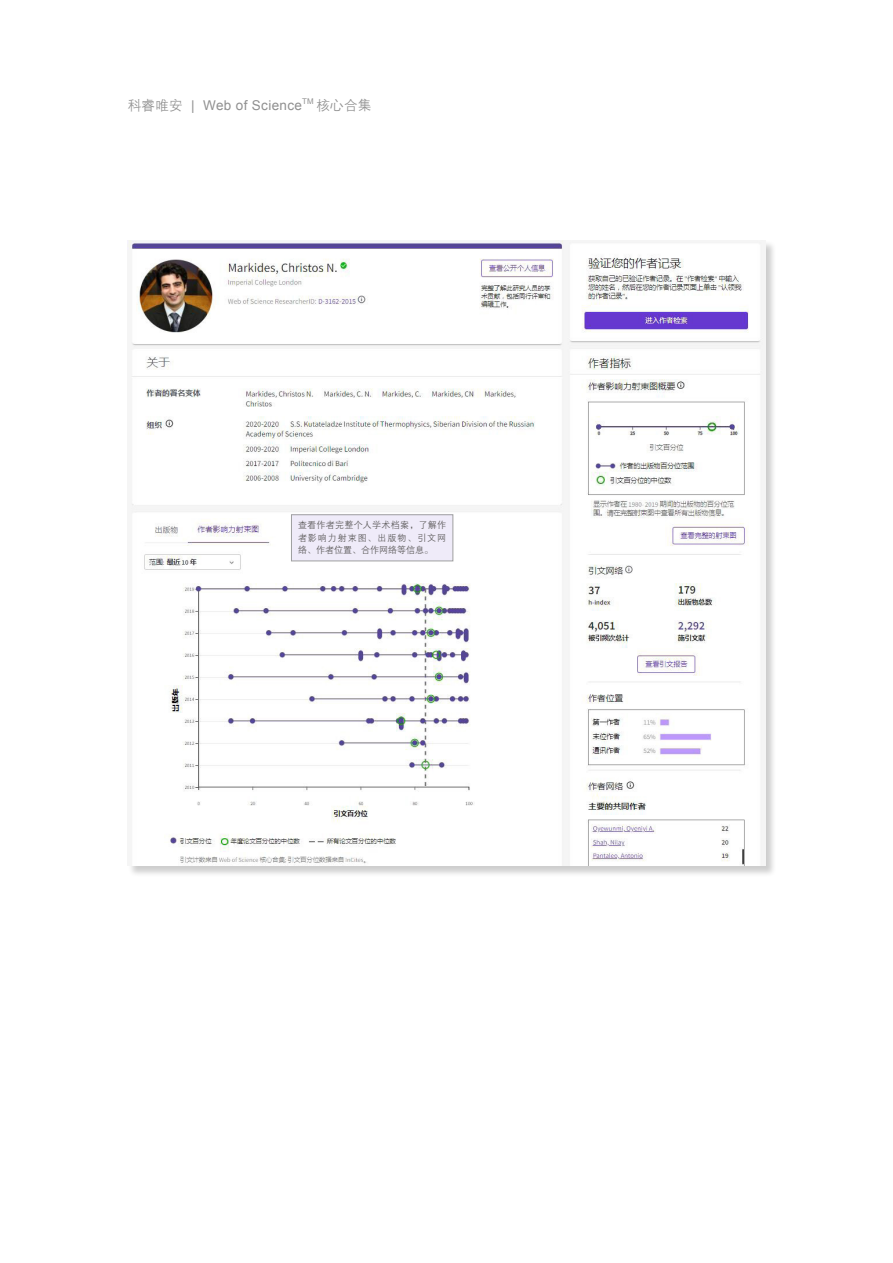
<style>
.page{position:relative;width:893px;height:1263px;background:#fff}
.page>*{position:absolute;margin:0;border:0;box-sizing:border-box;transform-origin:0 0}
.t1{font:13.5px "Arial";letter-spacing:.025em;color:#909090}
.t2{font:13.5px "FZZDXJW GB1 0";color:#909090}
.t3{font:9px/12.3px "FZZDXJW GB1 0";letter-spacing:.03em;color:#595757;text-align:justify}
.t4{font:7.8px "Arial";color:#909090}
.s1{font-family:"FZZDXJW GB1 0"}
</style>
<div class="page">
<div style="left:128px;top:240px;width:649px;height:637px;background:#000;opacity:.2"></div>
<img style="left:128px;top:240px;width:637px;height:625px">
<div style="left:291px;top:515px;width:162px;height:46px;background:#efebf9"></div>
<div style="left:291px;top:514px;width:162px;height:47px;border:1px solid #9fa0a0"></div>
<h1 class="t1" style="left:128px;top:97px;width:176px"><span class="s1">科睿唯安</span> | Web of Science</h1>
<p class="t4" style="left:302px;top:96px;width:13px">TM</p>
<h1 class="t2" style="left:316px;top:98px;width:57px">核心合集</h1>
<p class="t3" style="left:298px;top:520px;width:150px">查看作者完整个人学术档案，了解作者影响力射束图、出版物、引文网络、作者位置、合作网络等信息。</p>
</div>
